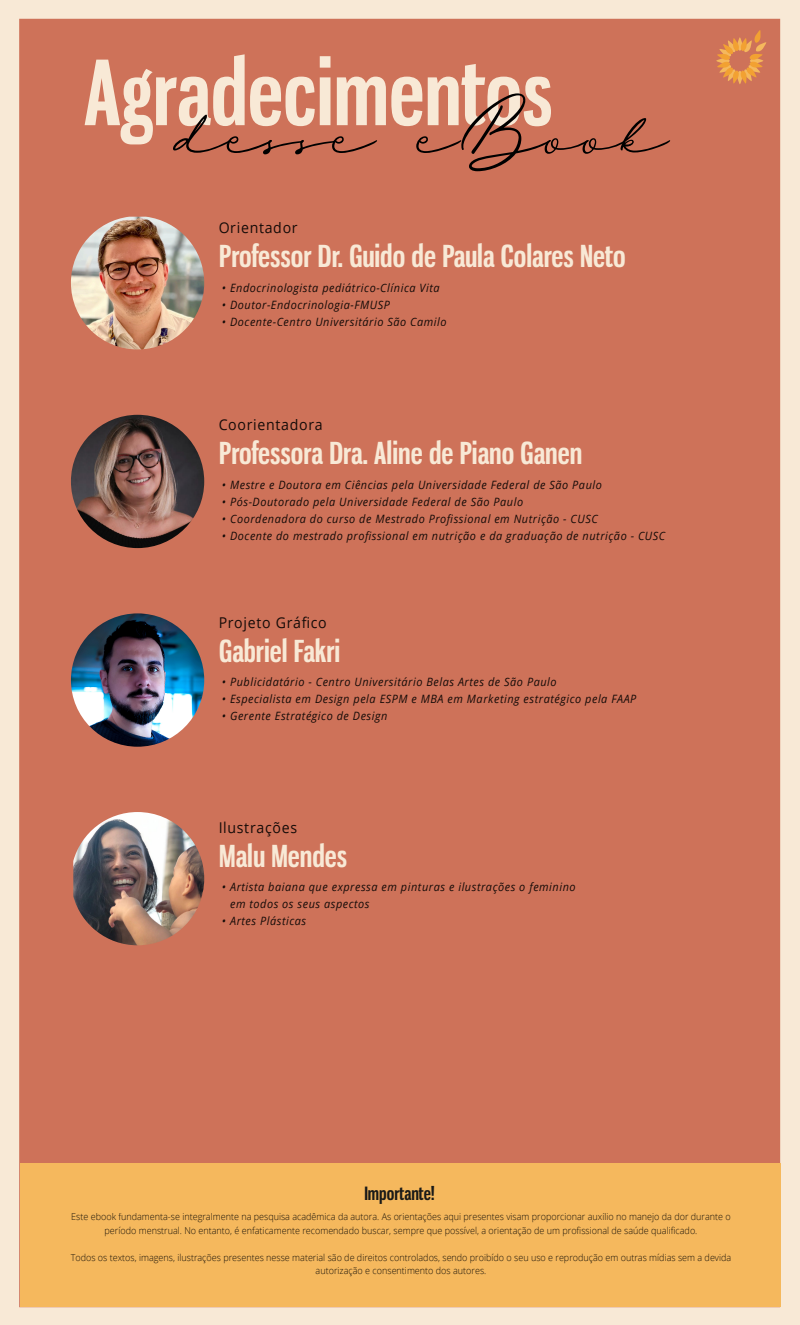
<style>
.page{position:relative;width:800px;height:1325px;background:#f8e9d6}
.page>*{position:absolute;margin:0;border:0;box-sizing:border-box;transform-origin:0 0}
.t1{font:132.5px "Sunshine Valley DEMO";color:#000;scale:.95 1}
.t2{font:700 88px "Gnuolane Rg";color:#f8e9d6}
.t3{font:700 29.75px "Gnuolane Rg";color:#f8e9d6}
.t4{font:700 18px "Gnuolane Rg";color:#1a1a18}
.t5{font:14.9px "Open Sans";letter-spacing:.05em;color:#1a1a18;scale:.95 1}
.t6{font:italic 11.5px/17px "Open Sans";letter-spacing:.05em;color:#1a1a18;scale:.95 1}
.t7{font:300 9.5px/13.5px "Open Sans";color:#1a1a18;text-align:center;scale:.95 1}
</style>
<div class="page">
<div style="left:19px;top:19px;width:761px;height:1288px;background:#ce7259"></div>
<svg style="left:716px;top:30px;width:50px;height:54px;background:#dc8750"></svg>
<div style="left:20px;top:1163px;width:760px;height:144px;background:#f5b85d"></div>
<img style="left:71px;top:613px;width:133px;height:134px;border-radius:67px">
<img style="left:71px;top:217px;width:133px;height:132px">
<img style="left:73px;top:812px;width:131px;height:133px">
<img style="left:71px;top:415px;width:133px;height:133px;border-radius:67px">
<h2 class="t2" style="left:84px;top:39px;width:470px">Agradecimentos</h2>
<h1 class="t1" style="left:178px;top:79px;width:517px">desse eBook</h1>
<p class="t5" style="left:219px;top:218px;width:85px">Orientador</p>
<h3 class="t3" style="left:219px;top:238px;width:408px">Professor Dr. Guido de Paula Colares Neto</h3>
<p class="t6" style="left:221px;top:279px;width:232px">• Endocrinologista pediátrico-Clínica Vita</p>
<p class="t6" style="left:221px;top:296px;width:179px">• Doutor-Endocrinologia-FMUSP</p>
<p class="t6" style="left:221px;top:313px;width:239px">• Docente-Centro Universitário São Camilo</p>
<p class="t5" style="left:219px;top:415px;width:111px">Coorientadora</p>
<h3 class="t3" style="left:219px;top:435px;width:365px">Professora Dra. Aline de Piano Ganen</h3>
<p class="t6" style="left:221px;top:476px;width:402px">• Mestre e Doutora em Ciências pela Universidade Federal de São Paulo</p>
<p class="t6" style="left:221px;top:493px;width:320px">• Pós-Doutorado pela Universidade Federal de São Paulo</p>
<p class="t6" style="left:221px;top:510px;width:398px">• Coordenadora do curso de Mestrado Profissional em Nutrição - CUSC</p>
<p class="t6" style="left:221px;top:527px;width:469px">• Docente do mestrado profissional em nutrição e da graduação de nutrição - CUSC</p>
<p class="t5" style="left:219px;top:613px;width:115px">Projeto Gráfico</p>
<h3 class="t3" style="left:219px;top:633px;width:122px">Gabriel Fakri</h3>
<p class="t6" style="left:221px;top:674px;width:355px">• Publicidatário - Centro Universitário Belas Artes de São Paulo</p>
<p class="t6" style="left:221px;top:691px;width:439px">• Especialista em Design pela ESPM e MBA em Marketing estratégico pela FAAP</p>
<p class="t6" style="left:221px;top:708px;width:177px">• Gerente Estratégico de Design</p>
<p class="t5" style="left:219px;top:818px;width:84px">Ilustrações</p>
<h3 class="t3" style="left:219px;top:838px;width:130px">Malu Mendes</h3>
<p class="t6" style="left:230px;top:878px;width:365px;text-indent:-9px">• Artista baiana que expressa em pinturas e ilustrações o feminino em todos os seus aspectos</p>
<p class="t6" style="left:221px;top:912px;width:91px">• Artes Plásticas</p>
<h3 class="t4" style="left:364px;top:1182px;width:72px">Importante!</h3>
<p class="t7" style="left:71px;top:1210px;width:696px">Este ebook fundamenta-se integralmente na pesquisa acadêmica da autora. As orientações aqui presentes visam proporcionar auxílio no manejo da dor durante o período menstrual. No entanto, é enfaticamente recomendado buscar, sempre que possível, a orientação de um profissional de saúde qualificado.</p>
<p class="t7" style="left:71px;top:1250px;width:697px">Todos os textos, imagens, ilustrações presentes nesse material são de direitos controlados, sendo proibído o seu uso e reprodução em outras mídias sem a devida autorização e consentimento dos autores.</p>
</div>
